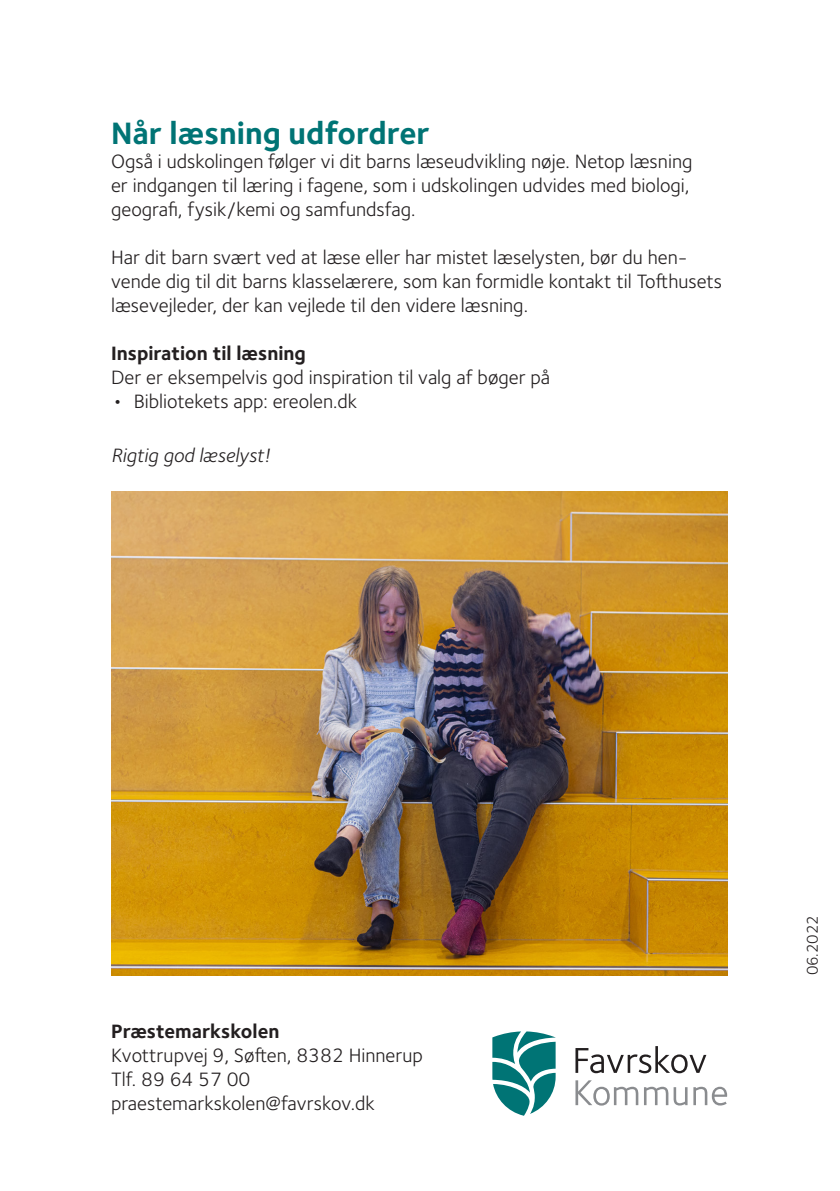
<style>
.page{position:relative;width:840px;height:1191px;background:#fff}
.page>*{position:absolute;margin:0;border:0;box-sizing:border-box;transform-origin:0 0}
.t1{font:700 32px "Foundry Sterling";color:#007475}
.t2{font:20px/24px "Foundry Sterling";color:#231f20}
.t3{font:700 20px "Foundry Sterling";color:#231f20}
.t4{font:italic 20px "Foundry Sterling";color:#231f20}
.t5{font:16px "Foundry Sterling";color:#231f20}
.s1{font-size:24px}
</style>
<div class="page">
<img style="left:111px;top:491px;width:615px;height:484px">
<svg style="left:575px;top:1046px;width:131px;height:27px"></svg>
<svg style="left:575px;top:1080px;width:112px;height:25px"></svg>
<svg style="left:693px;top:1086px;width:33px;height:19px"></svg>
<svg style="left:492px;top:1031px;width:64px;height:85px"></svg>
<h1 class="t1" style="left:111px;top:114px;width:320px">Når læsning udfordrer</h1>
<p class="t2" style="left:111px;top:150px;width:582px">Også i udskolingen følger vi dit barns læseudvikling nøje. Netop læsning er indgangen til læring i fagene, som i udskolingen udvides med biologi, geografi, fysik/kemi og samfundsfag.</p>
<p class="t2" style="left:111px;top:246px;width:612px">Har dit barn svært ved at læse eller har mistet læselysten, bør du hen&shy;vende dig til dit barns klasselærere, som kan formidle kontakt til Tofthusets læsevejleder, der kan vejlede til den videre læsning.</p>
<p class="t3" style="left:111px;top:341px;width:196px">Inspiration til læsning</p>
<p class="t2" style="left:111px;top:366px;width:440px">Der er eksempelvis god inspiration til valg af bøger på</p>
<p class="t2" style="left:111px;top:390px;width:247px"><span class="s1">•</span> Bibliotekets app: ereolen.dk</p>
<p class="t4" style="left:111px;top:444px;width:160px">Rigtig god læselyst!</p>
<p class="t3" style="left:111px;top:1019px;width:170px">Præstemarkskolen</p>
<p class="t2" style="left:111px;top:1043px;width:313px">Kvottrupvej 9, Søften, 8382 Hinnerup<br>Tlf. 89 64 57 00 praestemarkskolen@favrskov.dk</p>
<p class="t5" style="left:802px;top:975px;width:62px;rotate:-90deg">06.2022</p>
</div>
